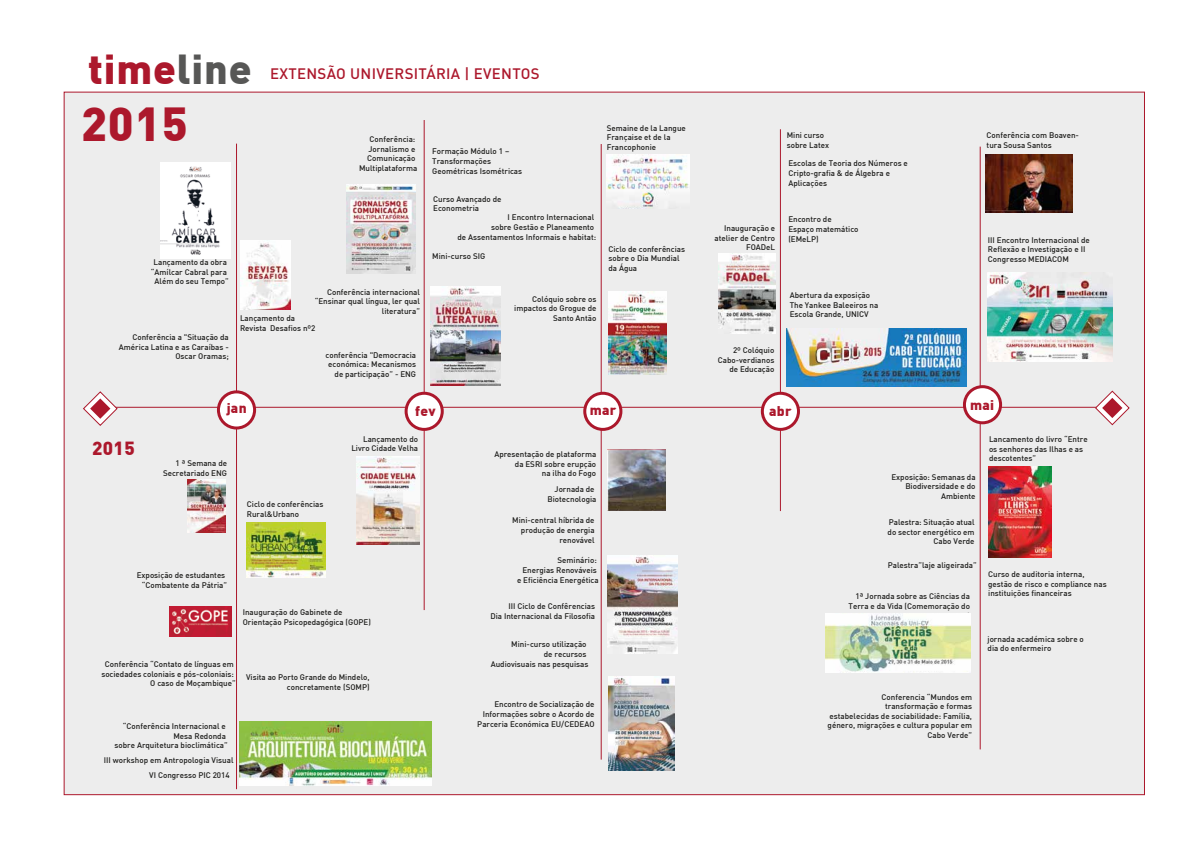
<style>
.page{position:relative;width:1191px;height:842px;background:#fff}
.page>*{position:absolute;margin:0;border:0;box-sizing:border-box;transform-origin:0 0}
.t1{font:900 46.7px "DIN";color:#ac182c}
.t2{font:900 41px "DIN";letter-spacing:.02em;color:#ac182c}
.t3{font:900 18.6px "DIN";color:#ac182c}
.t4{font:500 15px "DIN";letter-spacing:.02em;color:#ac182c}
.t5{font:900 13.8px "DIN";letter-spacing:.02em;color:#ac182c}
.t6{font:500 8px/9.6px "DIN";color:#1d1d1b;text-align:right}
.s1{color:#575756}
</style>
<div class="page">
<div style="left:64px;top:92px;width:1081px;height:703px;background:#ededed;border:1px solid #ac182c"></div>
<hr style="left:780px;top:129px;width:1px;height:382px;background:#ac182c">
<hr style="left:424px;top:120px;width:1px;height:490px;background:#ac182c">
<hr style="left:600px;top:144px;width:1px;height:616px;background:#ac182c">
<hr style="left:236px;top:144px;width:1px;height:645px;background:#ac182c">
<hr style="left:979px;top:147px;width:1px;height:602px;background:#ac182c">
<hr style="left:85px;top:407px;width:1029px;height:1px;background:#ac182c">
<svg style="left:83px;top:391px;width:35px;height:35px"></svg>
<div style="left:406px;top:393px;width:36px;height:36px;background:#fff;border-radius:50%"></div>
<div style="left:404px;top:392px;width:40px;height:39px;border:3px solid #ac182c;border-radius:50%"></div>
<div style="left:585px;top:393px;width:36px;height:36px;background:#fff;border-radius:50%"></div>
<div style="left:583px;top:392px;width:39px;height:39px;border:3px solid #ac182c;border-radius:50%"></div>
<div style="left:762px;top:393px;width:36px;height:36px;background:#fff;border-radius:50%"></div>
<div style="left:761px;top:392px;width:39px;height:39px;border:3px solid #ac182c;border-radius:50%"></div>
<div style="left:964px;top:387px;width:36px;height:36px;background:#fff;border-radius:50%"></div>
<div style="left:963px;top:385px;width:39px;height:39px;border:3px solid #ac182c;border-radius:50%"></div>
<div style="left:218px;top:392px;width:37px;height:36px;background:#fff;border-radius:50%"></div>
<div style="left:217px;top:390px;width:39px;height:39px;border:3px solid #ac182c;border-radius:50%"></div>
<img style="left:719px;top:254px;width:56px;height:79px">
<img style="left:608px;top:677px;width:67px;height:94px">
<img style="left:786px;top:329px;width:180px;height:57px">
<img style="left:188px;top:479px;width:38px;height:54px">
<img style="left:987px;top:273px;width:125px;height:88px">
<img style="left:357px;top:456px;width:62px;height:88px">
<img style="left:608px;top:556px;width:69px;height:97px">
<img style="left:241px;top:240px;width:49px;height:70px">
<img style="left:988px;top:467px;width:64px;height:90px">
<img style="left:608px;top:292px;width:58px;height:82px">
<img style="left:430px;top:287px;width:70px;height:99px">
<img style="left:161px;top:163px;width:69px;height:96px">
<img style="left:170px;top:607px;width:62px;height:30px">
<img style="left:240px;top:721px;width:191px;height:64px">
<img style="left:606px;top:155px;width:83px;height:53px">
<img style="left:985px;top:155px;width:87px;height:57px">
<svg style="left:1094px;top:390px;width:36px;height:36px"></svg>
<img style="left:246px;top:522px;width:79px;height:56px">
<img style="left:825px;top:613px;width:145px;height:59px">
<img style="left:607px;top:449px;width:58px;height:61px">
<img style="left:346px;top:185px;width:69px;height:88px">
<h2 class="t2" style="left:88px;top:42px;width:165px">time<span class="s1">line</span></h2>
<h1 class="t1" style="left:81px;top:92px;width:108px">2015</h1>
<p class="t6" style="left:151px;top:257px;width:80px;text-align:center">Lançamento da obra “Amílcar Cabral para<br>Além do seu Tempo”</p>
<h3 class="t4" style="left:270px;top:64px;width:271px">EXTENSÃO UNIVERSITÁRIA | EVENTOS</h3>
<p class="t6" style="left:359px;top:134px;width:60px">Conferência:<br>Jornalismo e<br>Comunicação<br>Multiplataforma</p>
<p class="t6" style="left:432px;top:146px;width:91px;text-align:left">Formação Módulo 1 –<br>Transformações<br>Geométricas Isométricas</p>
<p class="t6" style="left:433px;top:194px;width:70px;text-align:left">Curso Avançado de<br>Econometria</p>
<p class="t6" style="left:457px;top:212px;width:140px">I Encontro Internacional<br>sobre Gestão e Planeamento<br>de Assentamentos Informais e habitat:</p>
<p class="t6" style="left:432px;top:251px;width:55px">Mini-curso SIG</p>
<p class="t6" style="left:119px;top:332px;width:111px">Conferência a "Situação da<br>América Latina e as Caraíbas -<br>Oscar Oramas;</p>
<p class="t6" style="left:315px;top:287px;width:107px">Conferência internacional “Ensinar qual língua, ler qual literatura”</p>
<p class="t6" style="left:240px;top:313px;width:77px;text-align:left">Lançamento da<br>Revista Desafios nº2</p>
<p class="t6" style="left:325px;top:350px;width:92px">conferência "Democracia económica: Mecanismos de participação” - ENG</p>
<p class="t6" style="left:514px;top:294px;width:84px">Colóquio sobre os impactos do Grogue de<br>Santo Antão</p>
<p class="t6" style="left:607px;top:123px;width:81px;text-align:left">Semaine de la Langue<br>Française et de la<br>Francophonie</p>
<p class="t6" style="left:608px;top:244px;width:78px;text-align:left">Ciclo de conferências sobre o Dia Mundial da Água</p>
<p class="t6" style="left:714px;top:223px;width:62px">Inauguração e atelier de Centro<br>FOADeL</p>
<p class="t6" style="left:786px;top:130px;width:44px;text-align:left">Mini curso sobre Latex</p>
<p class="t6" style="left:788px;top:158px;width:121px;text-align:left">Escolas de Teoria dos Números e<br>Cripto-grafia &amp; de Álgebra e<br>Aplicações</p>
<p class="t6" style="left:788px;top:214px;width:72px;text-align:left">Encontro de<br>Espaço matemático (EMeLP)</p>
<p class="t6" style="left:717px;top:345px;width:58px">2º Colóquio<br>Cabo-verdianos de Educação</p>
<p class="t6" style="left:789px;top:290px;width:90px;text-align:left">Abertura da exposição<br>The Yankee Baleeiros na<br>Escola Grande, UNICV</p>
<h3 class="t5" style="left:227px;top:399px;width:21px">jan</h3>
<h3 class="t5" style="left:415px;top:402px;width:22px">fev</h3>
<h3 class="t5" style="left:590px;top:401px;width:28px">mar</h3>
<h3 class="t5" style="left:769px;top:402px;width:24px">abr</h3>
<p class="t6" style="left:986px;top:131px;width:94px;text-align:left">Conferência com Boaven&shy;tura Sousa Santos</p>
<p class="t6" style="left:988px;top:235px;width:103px;text-align:left">III Encontro Internacional de<br>Reflexão e Investigação e II<br>Congresso MEDIACOM</p>
<h3 class="t5" style="left:970px;top:395px;width:26px">mai</h3>
<h3 class="t3" style="left:92px;top:436px;width:44px">2015</h3>
<p class="t6" style="left:163px;top:458px;width:66px">1 ª Semana de<br>Secretariado ENG</p>
<p class="t6" style="left:247px;top:499px;width:78px;text-align:left">Ciclo de conferências<br>Rural&amp;Urbano</p>
<p class="t6" style="left:351px;top:434px;width:68px">Lançamento do<br>Livro Cidade Velha</p>
<p class="t6" style="left:137px;top:570px;width:92px">Exposição de estudantes “Combatente da Pátria”</p>
<p class="t6" style="left:243px;top:607px;width:130px;text-align:left">Inauguração do Gabinete de<br>Orientação Psicopedagógica (GOPE)</p>
<p class="t6" style="left:101px;top:659px;width:136px">Conferência “Contato de línguas em sociedades coloniais e pós-coloniais:<br>O caso de Moçambique”</p>
<p class="t6" style="left:246px;top:672px;width:125px">Visita ao Porto Grande do Mindelo, concretamente (SOMP)</p>
<p class="t6" style="left:115px;top:721px;width:115px">“Conferência Internacional e<br>Mesa Redonda<br>sobre Arquitetura bioclimática”</p>
<p class="t6" style="left:104px;top:755px;width:131px">III workshop em Antropologia Visual</p>
<p class="t6" style="left:149px;top:770px;width:82px">VI Congresso PIC 2014</p>
<p class="t6" style="left:494px;top:449px;width:103px">Apresentação de plataforma da ESRI sobre erupção<br>na ilha do Fogo</p>
<p class="t6" style="left:547px;top:484px;width:51px">Jornada de<br>Biotecnologia</p>
<p class="t6" style="left:512px;top:515px;width:84px">Mini-central híbrida de produção de energia renovável</p>
<p class="t6" style="left:517px;top:555px;width:83px">Seminário:<br>Energias Renováveis<br>e Eficiência Energética</p>
<p class="t6" style="left:490px;top:601px;width:106px">III Ciclo de Confêrencias<br>Dia Internacional da Filosofia</p>
<p class="t6" style="left:491px;top:639px;width:99px">Mini-curso utilização<br>de recursos<br>Audiovisuais nas pesquisas</p>
<p class="t6" style="left:477px;top:699px;width:119px">Encontro de Socialização de<br>Informações sobre o Acordo de<br>Parceria Económica EU/CEDEAO</p>
<p class="t6" style="left:891px;top:472px;width:86px">Exposição: Semanas da<br>Biodiversidade e do<br>Ambiente</p>
<p class="t6" style="left:887px;top:517px;width:88px">Palestra: Situação atual do sector energético em<br>Cabo Verde</p>
<p class="t6" style="left:888px;top:560px;width:91px">Palestra”laje aligeirada”</p>
<p class="t6" style="left:848px;top:591px;width:123px">1ª Jornada sobre as Ciências da<br>Terra e da Vida (Comemoração do</p>
<p class="t6" style="left:989px;top:434px;width:100px;text-align:left">Lancamento do livro “Entre os senhores das Ilhas e as descotentes”</p>
<p class="t6" style="left:988px;top:569px;width:120px;text-align:left">Curso de auditoria interna, gestão de risco e compliance nas instituições financeiras</p>
<p class="t6" style="left:987px;top:634px;width:98px;text-align:left">jornada académica sobre o dia do enfermeiro</p>
<p class="t6" style="left:827px;top:692px;width:146px">Conferencia “Mundos em transformação e formas<br>estabelecidas de sociabilidade: Família, género, migrações e cultura popular em<br>Cabo Verde”</p>
</div>
